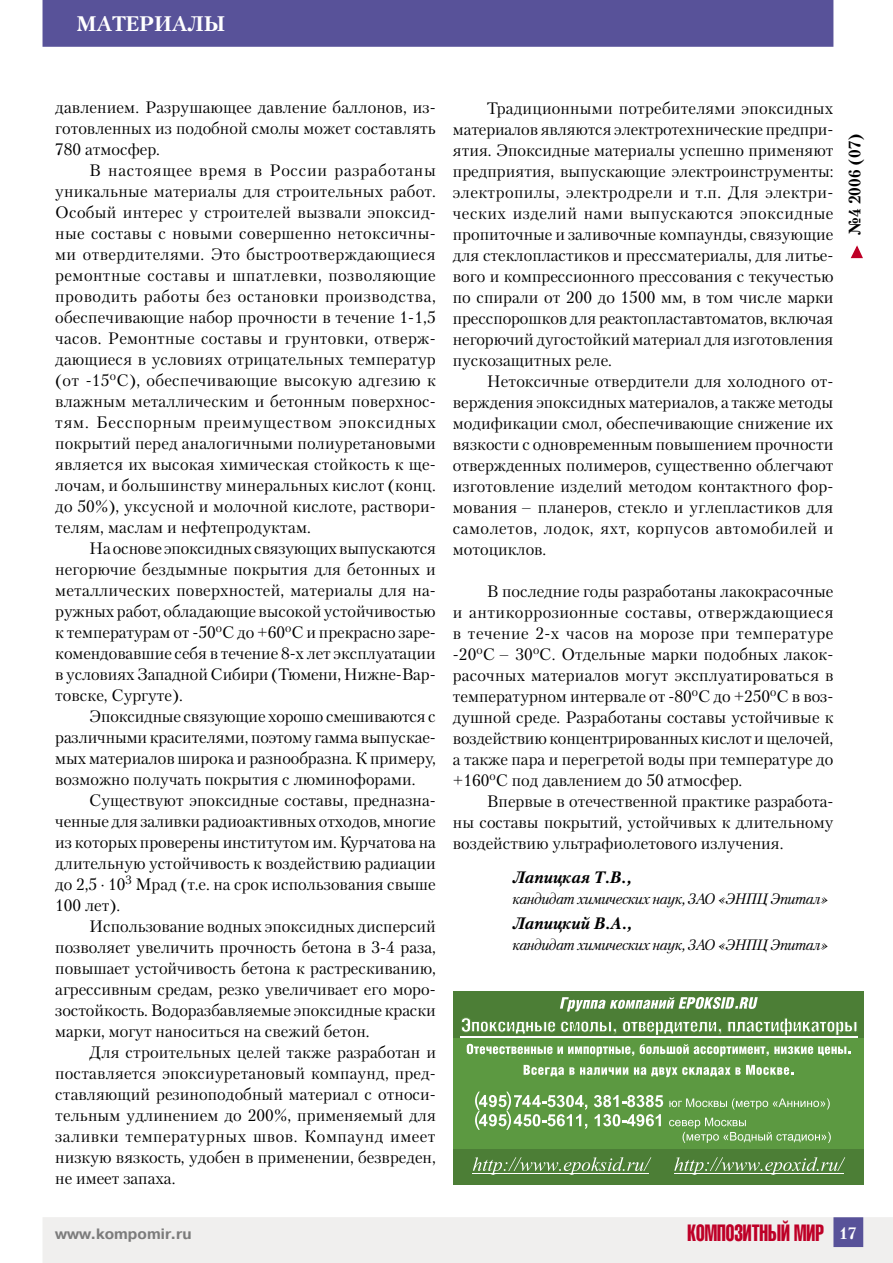
<style>
.page{position:relative;width:893px;height:1263px;background:#fff}
.page>*{position:absolute;margin:0;border:0;box-sizing:border-box;transform-origin:0 0}
.t1{font:23.25px "Helios Compressed";color:#be0027;scale:.8 1}
.t2{font:700 21px "Petersburg C";color:#fff}
.t3{font:16.5px/21px "Petersburg C";color:#000;text-align:justify}
.t4{font:italic 700 16.5px "Petersburg C";color:#000}
.t5{font:700 16.5px "Petersburg C";color:#000}
.t6{font:italic 15px "Petersburg C";letter-spacing:-.03em;color:#000}
.t7{font:700 15px "Pragmatica C";color:#7c7c7c}
.s1{font-family:"Petersburg C";font-weight:700;font-size:16.5px;color:#fff}
</style>
<div class="page">
<div style="left:43px;top:1217px;width:850px;height:46px;background:#f0efee"></div>
<div style="left:834px;top:1218px;width:28px;height:28px;background:#585299"></div>
<div style="left:833px;top:1217px;width:30px;height:30px;border:2px solid #585299"></div>
<svg style="left:850px;top:245px;width:13px;height:14px"></svg>
<div style="left:43px;top:0;width:790px;height:47px;background:#585299"></div>
<div style="left:453px;top:991px;width:410px;height:193px;background:#5c9941"></div>
<div style="left:453px;top:1149px;width:410px;height:35px;background:#4c7e36"></div>
<div style="left:453px;top:991px;width:410px;height:46px;background:#4c7e36"></div>
<hr style="left:460px;top:1036px;width:397px;height:2px;background:#fff">
<svg style="left:560px;top:997px;width:198px;height:14px"></svg>
<svg style="left:524px;top:1065px;width:104px;height:11px"></svg>
<svg style="left:634px;top:1065px;width:159px;height:12px"></svg>
<svg style="left:594px;top:1095px;width:69px;height:12px"></svg>
<svg style="left:669px;top:1098px;width:161px;height:11px"></svg>
<svg style="left:475px;top:1091px;width:112px;height:39px"></svg>
<svg style="left:595px;top:1114px;width:66px;height:12px"></svg>
<svg style="left:669px;top:1118px;width:162px;height:25px"></svg>
<svg style="left:473px;top:1157px;width:178px;height:18px"></svg>
<hr style="left:472px;top:1173px;width:177px;height:1px;background:#fff">
<svg style="left:674px;top:1157px;width:171px;height:18px"></svg>
<hr style="left:674px;top:1173px;width:169px;height:1px;background:#fff">
<svg style="left:461px;top:1017px;width:396px;height:39px"></svg>
<p class="t2" style="left:77px;top:12px;width:18px">МАТЕРИАЛЫ</p>
<p class="t3" style="left:55px;top:97px;width:382px">давлением. Разрушающее давление баллонов, из&shy;готовленных из подобной смолы может составлять 780 атмосфер.</p>
<p class="t3" style="left:55px;top:160px;width:382px;text-indent:34px">В настоящее время в России разработаны уникальные материалы для строительных работ.<br>Особый интерес у строителей вызвали эпоксид&shy;ные составы с новыми совершенно нетоксичны&shy;ми отвердителями. Это быстроотверждающиеся ремонтные составы и шпатлевки, позволяющие проводить работы без остановки производства, обеспечивающие набор прочности в течение 1-1,5 часов. Ремонтные составы и грунтовки, отверж&shy;дающиеся в условиях отрицательных температур (от -15<sup>о</sup>С), обеспечивающие высокую адгезию к влажным металлическим и бетонным поверхнос&shy;тям. Бесспорным преимуществом эпоксидных покрытий перед аналогичными полиуретановыми является их высокая химическая стойкость к ще&shy;лочам, и большинству минеральных кислот (конц. до 50%), уксусной и молочной кислоте, раствори&shy;телям, маслам и нефтепродуктам.</p>
<p class="t3" style="left:55px;top:538px;width:382px;text-indent:34px">На основе эпоксидных связующих выпускаются негорючие бездымные покрытия для бетонных и металлических поверхностей, материалы для на&shy;ружных работ, обладающие высокой устойчивостью к температурам от -50<sup>о</sup>С до +60<sup>о</sup>С и прекрасно заре&shy;комендовавшие себя в течение 8-х лет эксплуатации в условиях Западной Сибири (Тюмени, Нижне-Вар&shy;товске, Сургуте).</p>
<p class="t3" style="left:55px;top:706px;width:382px;text-indent:34px">Эпоксидные связующие хорошо смешиваются с различными красителями, поэтому гамма выпускае&shy;мых материалов широка и разнообразна. К примеру, возможно получать покрытия с люминофорами.</p>
<p class="t3" style="left:55px;top:790px;width:382px;text-indent:34px">Существуют эпоксидные составы, предназна&shy;ченные для заливки радиоактивных отходов, многие из которых проверены институтом им. Курчатова на длительную устойчивость к воздействию радиации до 2,5 · 10<sup>3</sup> Мрад (т.е. на срок использования свыше 100 лет).</p>
<p class="t3" style="left:55px;top:916px;width:382px;text-indent:34px">Использование водных эпоксидных дисперсий позволяет увеличить прочность бетона в 3-4 раза, повышает устойчивость бетона к растрескиванию, агрессивным средам, резко увеличивает его моро&shy;зостойкость. Водоразбавляемые эпоксидные краски марки, могут наноситься на свежий бетон.</p>
<p class="t3" style="left:55px;top:1042px;width:382px;text-indent:34px">Для строительных целей также разработан и поставляется эпоксиуретановый компаунд, пред&shy;ставляющий резиноподобный материал с относи&shy;тельным удлинением до 200%, применяемый для заливки температурных швов. Компаунд имеет низкую вязкость, удобен в применении, безвреден, не имеет запаха.</p>
<p class="t3" style="left:453px;top:97px;width:382px;text-indent:34px">Традиционными потребителями эпоксидных материалов являются электротехнические предпри&shy;ятия. Эпоксидные материалы успешно применяют предприятия, выпускающие электроинструменты: электропилы, электродрели и т.п. Для электри&shy;ческих изделий нами выпускаются эпоксидные пропиточные и заливочные компаунды, связующие для стеклопластиков и прессматериалы, для литье&shy;вого и компрессионного прессования с текучестью по спирали от 200 до 1500 мм, в том числе марки пресспорошков для реактопластавтоматов, включая негорючий дугостойкий материал для изготовления пускозащитных реле.</p>
<p class="t3" style="left:453px;top:370px;width:382px;text-indent:34px">Нетоксичные отвердители для холодного от&shy;верждения эпоксидных материалов, а также методы модификации смол, обеспечивающие снижение их вязкости с одновременным повышением прочности отвержденных полимеров, существенно облегчают изготовление изделий методом контактного фор&shy;мования – планеров, стекло и углепластиков для самолетов, лодок, яхт, корпусов автомобилей и мотоциклов.</p>
<p class="t3" style="left:453px;top:580px;width:382px;text-indent:34px">В последние годы разработаны лакокрасочные и антикоррозионные составы, отверждающиеся в течение 2-х часов на морозе при температуре -20<sup>о</sup>С – 30<sup>о</sup>С. Отдельные марки подобных лакок&shy;расочных материалов могут эксплуатироваться в температурном интервале от -80<sup>о</sup>С до +250<sup>о</sup>С в воз&shy;душной среде. Разработаны составы устойчивые к воздействию концентрированных кислот и щелочей, а также пара и перегретой воды при температуре до +160<sup>о</sup>С под давлением до 50 атмосфер.</p>
<p class="t3" style="left:453px;top:790px;width:382px;text-indent:34px">Впервые в отечественной практике разработа&shy;ны составы покрытий, устойчивых к длительному воздействию ультрафиолетового излучения.</p>
<p class="t4" style="left:512px;top:867px;width:121px">Лапицкая Т.В.,</p>
<p class="t6" style="left:512px;top:890px;width:317px">кандидат химических наук, ЗАО «ЭНПЦ Эпитал»</p>
<p class="t4" style="left:512px;top:914px;width:121px">Лапицкий В.А.,</p>
<p class="t6" style="left:512px;top:936px;width:317px">кандидат химических наук, ЗАО «ЭНПЦ Эпитал»</p>
<p class="t5" style="left:845px;top:236px;width:105px;rotate:-90deg">№4 2006 (07)</p>
<p class="t7" style="left:55px;top:1225px;width:138px">www.kompomir.ru</p>
<h1 class="t1" style="left:688px;top:1219px;width:213px">КОМПОЗИТНЫЙ МИР <span class="s1">17</span></h1>
</div>
